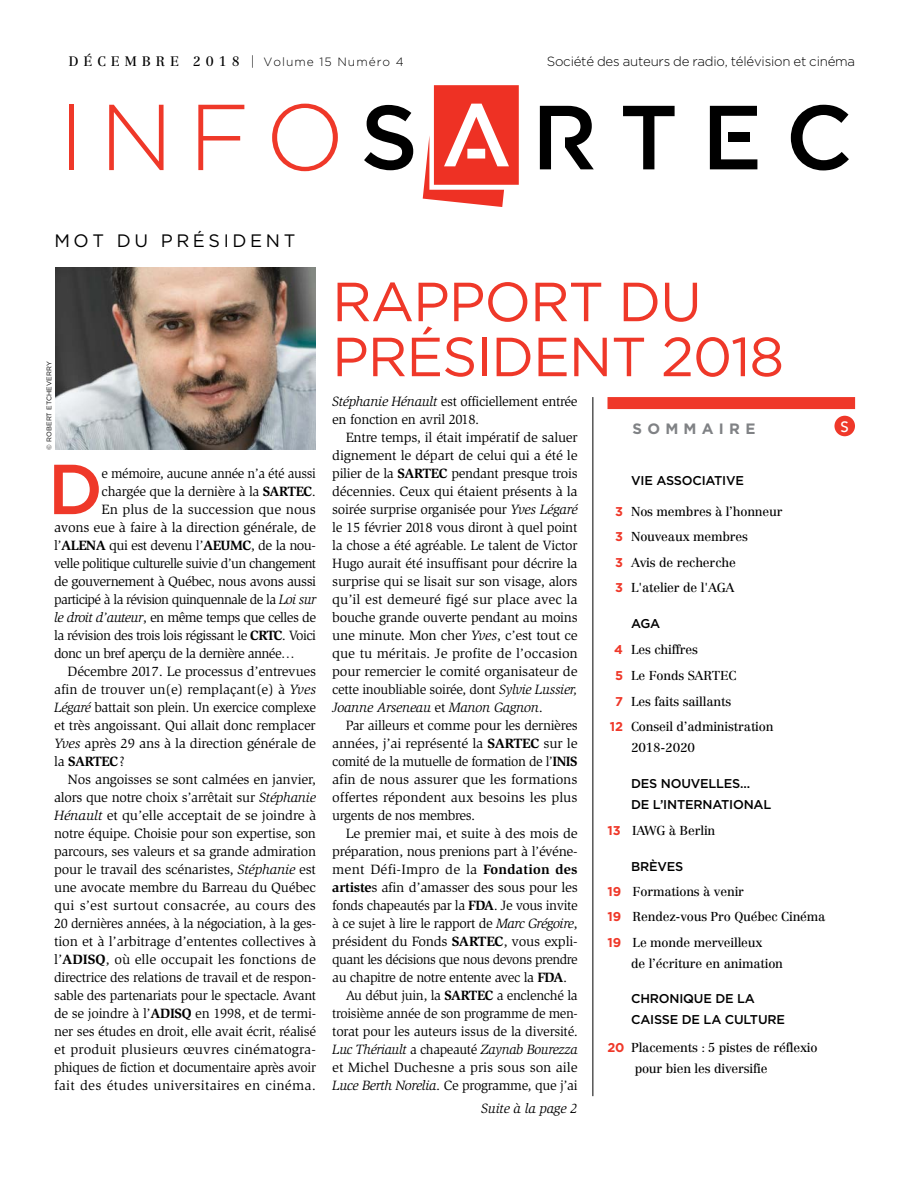
<style>
.page{position:relative;width:918px;height:1188px;background:#fff}
.page>*{position:absolute;margin:0;border:0;box-sizing:border-box;transform-origin:0 0}
.t1{font:300 93.3px "Gotham";color:#ef3829}
.t2{font:500 70.65px "Gotham";color:#ef3829}
.TITRE_Rouge{font:55.05px/55.1px "Gotham";letter-spacing:-.02em;color:#ef3829}
.t3{font:18px "Gotham";letter-spacing:.2em;color:#000}
.t4{font:700 15px "Gotham";letter-spacing:.35em;color:#808285}
.t5{font:500 15px "Avenir";color:#fff}
.t6{font:13.8px/18px "Slimbach Std";letter-spacing:-.025em;color:#000;text-align:justify}
.t7{font:13.8px "Slimbach Std";letter-spacing:-.045em;color:#000}
.t8{font:13.8px "Slimbach Std";letter-spacing:-.005em;color:#000}
.t9{font:italic 13.8px "Slimbach Std";letter-spacing:-.015em;color:#000}
.t10{font:300 13.35px "Gotham";letter-spacing:-.015em;color:#000}
.t11{font:12.75px/25.5px "Centennial LT Std";letter-spacing:-.015em;color:#000}
.t12{font:500 12.75px/21px "Gotham";letter-spacing:-.015em;color:#000}
.t13{font:300 12px "Gotham";letter-spacing:.085em;color:#000}
.t14{font:6.75px "Gotham";letter-spacing:.01em;color:#000}
.s1{font-family:"Centennial LT Std";font-weight:400;font-size:13.5px}
.s2{font-size:13.5px}
.s3{font-weight:700}
.s4{font-style:italic}
.s5{font-family:"Gotham";font-weight:700;color:#ef3829}
.s6{font-family:"Gotham";font-weight:500}
</style>
<div class="page">
<svg style="left:364px;top:105px;width:49px;height:65px"></svg>
<svg style="left:623px;top:106px;width:52px;height:63px"></svg>
<svg style="left:791px;top:105px;width:58px;height:65px"></svg>
<svg style="left:540px;top:106px;width:54px;height:63px"></svg>
<svg style="left:710px;top:106px;width:47px;height:63px"></svg>
<svg style="left:423px;top:85px;width:96px;height:122px"></svg>
<div style="left:608px;top:397px;width:247px;height:12px;background:#ef3829"></div>
<hr style="left:593px;top:397px;width:1px;height:699px;background:#000">
<div style="left:834px;top:416px;width:21px;height:20px;background:#ef3829;border-radius:50%"></div>
<img style="left:56px;top:267px;width:260px;height:182px">
<p class="t13" style="left:69px;top:56px;width:337px"><span class="s1">D É C E M B R E 2 0 1 8</span> <span class="s2">|</span> Volume 15 Numéro 4</p>
<p class="t1" style="left:58px;top:86px;width:288px">INFO</p>
<p class="t3" style="left:54px;top:231px;width:243px">MOT DU PRÉSIDENT</p>
<p class="t10" style="left:547px;top:54px;width:310px">Société des auteurs de radio, télévision et cinéma</p>
<p class="t14" style="left:45px;top:450px;width:89px;rotate:-90deg">© ROBERT ETCHEVERRY</p>
<p class="t2" style="left:48px;top:449px;width:57px">D</p>
<p class="t6" style="left:102px;top:465px;width:216px">e mémoire, aucune année n’a été aussi</p>
<p class="t6" style="left:102px;top:483px;width:216px">chargée que la dernière à la <span class="s3">SARTEC</span>.</p>
<p class="t8" style="left:102px;top:502px;width:216px">En plus de la succession que nous</p>
<p class="t6" style="left:54px;top:519px;width:263px">avons eue à faire à la direction générale, de</p>
<p class="t6" style="left:54px;top:537px;width:263px">l’<span class="s3">ALENA</span> qui est devenu l’<span class="s3">AEUMC</span>, de la nou-</p>
<p class="t7" style="left:54px;top:556px;width:264px">velle politique culturelle suivie d’un changement</p>
<p class="t6" style="left:54px;top:573px;width:264px">de gouvernement à Québec, nous avons aussi</p>
<p class="t7" style="left:54px;top:592px;width:263px">participé à la révision quinquennale de la <span class="s4">Loi sur</span></p>
<p class="t6" style="left:54px;top:609px;width:263px"><span class="s4">le droit d’auteur</span>, en même temps que celles de</p>
<p class="t6" style="left:54px;top:627px;width:263px">la révision des trois lois régissant le <span class="s3">CRTC</span>. Voici</p>
<p class="t6" style="left:54px;top:645px;width:242px">donc un bref aperçu de la dernière année…</p>
<p class="t6" style="left:54px;top:663px;width:264px;text-indent:14px">Décembre 2017. Le processus d’entrevues afin de trouver un(e) remplaçant(e) à <span class="s4">Yves Légaré</span> battait son plein. Un exercice complexe et très angoissant. Qui allait donc remplacer <span class="s4">Yves</span> après 29 ans à la direction générale de la <span class="s3">SARTEC</span>?</p>
<p class="t6" style="left:54px;top:771px;width:264px;text-indent:14px">Nos angoisses se sont calmées en janvier, alors que notre choix s’arrêtait sur <span class="s4">Stéphanie Hénault</span> et qu’elle acceptait de se joindre à notre équipe. Choisie pour son expertise, son parcours, ses valeurs et sa grande admiration pour le travail des scénaristes, <span class="s4">Stéphanie</span> est une avocate membre du Barreau du Québec qui s’est surtout consacrée, au cours des 20 dernières années, à la négociation, à la ges&shy;tion et à l’arbitrage d’ententes collectives à l’<span class="s3">ADISQ</span>, où elle occupait les fonctions de directrice des relations de travail et de respon&shy;sable des partenariats pour le spectacle. Avant de se joindre à l’<span class="s3">ADISQ</span> en 1998, et de termi&shy;ner ses études en droit, elle avait écrit, réalisé et produit plusieurs œuvres cinématogra&shy;phiques de fiction et documentaire après avoir fait des études universitaires en cinéma.</p>
<p class="TITRE_Rouge" style="left:332px;top:273px;width:454px">RAPPORT DU<br>PRÉSIDENT 2018</p>
<p class="t6" style="left:332px;top:392px;width:247px"><span class="s4">Stéphanie Hénault</span> est officiellement entrée en fonction en avril 2018.</p>
<p class="t6" style="left:332px;top:428px;width:247px;text-indent:14px">Entre temps, il était impératif de saluer dignement le départ de celui qui a été le pilier de la <span class="s3">SARTEC</span> pendant presque trois décennies. Ceux qui étaient présents à la soirée surprise organisée pour <span class="s4">Yves Légaré </span>le 15 février 2018 vous diront à quel point la chose a été agréable. Le talent de Victor Hugo aurait été insuffisant pour décrire la surprise qui se lisait sur son visage, alors qu’il est demeuré figé sur place avec la bouche grande ouverte pendant au moins une minute. Mon cher <span class="s4">Yves</span>, c’est tout ce que tu méritais. Je profite de l’occasion pour remercier le comité organisateur de cette inoubliable soirée, dont <span class="s4">Sylvie Lussier, Joanne Arseneau</span> et <span class="s4">Manon Gagnon</span>.</p>
<p class="t6" style="left:332px;top:716px;width:247px;text-indent:14px">Par ailleurs et comme pour les dernières années, j’ai représenté la <span class="s3">SARTEC</span> sur le comité de la mutuelle de formation de l’<span class="s3">INIS </span>afin de nous assurer que les formations offertes répondent aux besoins les plus urgents de nos membres.</p>
<p class="t6" style="left:332px;top:824px;width:247px;text-indent:14px">Le premier mai, et suite à des mois de préparation, nous prenions part à l’événe&shy;ment Défi-Impro de la <span class="s3">Fondation des artiste</span>s afin d’amasser des sous pour les fonds chapeautés par la <span class="s3">FDA</span>. Je vous invite à ce sujet à lire le rapport de <span class="s4">Marc Grégoire</span>, président du Fonds <span class="s3">SARTEC</span>, vous expli&shy;quant les décisions que nous devons prendre au chapitre de notre entente avec la <span class="s3">FDA</span>.</p>
<p class="t6" style="left:332px;top:986px;width:247px;text-indent:14px">Au début juin, la <span class="s3">SARTEC</span> a enclenché la troisième année de son programme de men&shy;torat pour les auteurs issus de la diversité.<br><span class="s4">Luc Thériault</span> a chapeauté <span class="s4">Zaynab Bourezza </span>et Michel Duchesne a pris sous son aile <span class="s4">Luce Berth Norelia</span>. Ce programme, que j’ai</p>
<p class="t9" style="left:481px;top:1101px;width:98px">Suite à la page 2</p>
<p class="t4" style="left:632px;top:420px;width:124px">SOMMAIRE</p>
<p class="t12" style="left:631px;top:470px;width:114px">VIE ASSOCIATIVE</p>
<p class="t11" style="left:615px;top:499px;width:169px"><span class="s5">3</span> Nos membres à l’honneur<br><span class="s5">3</span> Nouveaux membres<br><span class="s5">3</span> Avis de recherche<br><span class="s5">3</span> L'atelier de l'AGA</p>
<p class="t11" style="left:614px;top:611px;width:85px;text-indent:17px"><span class="s6">AGA<br></span><span class="s5">4</span> Les chiffres</p>
<p class="t11" style="left:615px;top:663px;width:123px"><span class="s5">5</span> Le Fonds SARTEC</p>
<p class="t11" style="left:615px;top:689px;width:118px"><span class="s5">7</span> Les faits saillants</p>
<p class="t11" style="left:631px;top:716px;width:144px;line-height:21px;text-indent:-21px"><span class="s5">12</span> Conseil d’administration<br>2018-2020</p>
<p class="t12" style="left:631px;top:773px;width:142px">DES NOUVELLES...<br>DE L’INTERNATIONAL</p>
<p class="t11" style="left:608px;top:818px;width:109px"><span class="s5">13</span> IAWG à Berlin</p>
<p class="t11" style="left:608px;top:854px;width:220px;text-indent:24px"><span class="s6">BRÈVES<br></span><span class="s5">19</span> Formations à venir<br><span class="s5">19</span> Rendez-vous Pro Québec Cinéma<br><span class="s5">19</span> Le monde merveilleux</p>
<p class="t11" style="left:631px;top:951px;width:153px">de l’écriture en animation</p>
<p class="t12" style="left:631px;top:987px;width:155px">CHRONIQUE DE LA<br>CAISSE DE LA CULTURE</p>
<p class="t11" style="left:635px;top:1037px;width:184px;line-height:21px;text-indent:-27px"><span class="s5">20</span> Placements : 5 pistes de réflexio pour bien les diversifie</p>
<p class="t5" style="left:841px;top:413px;width:10px">S</p>
</div>
